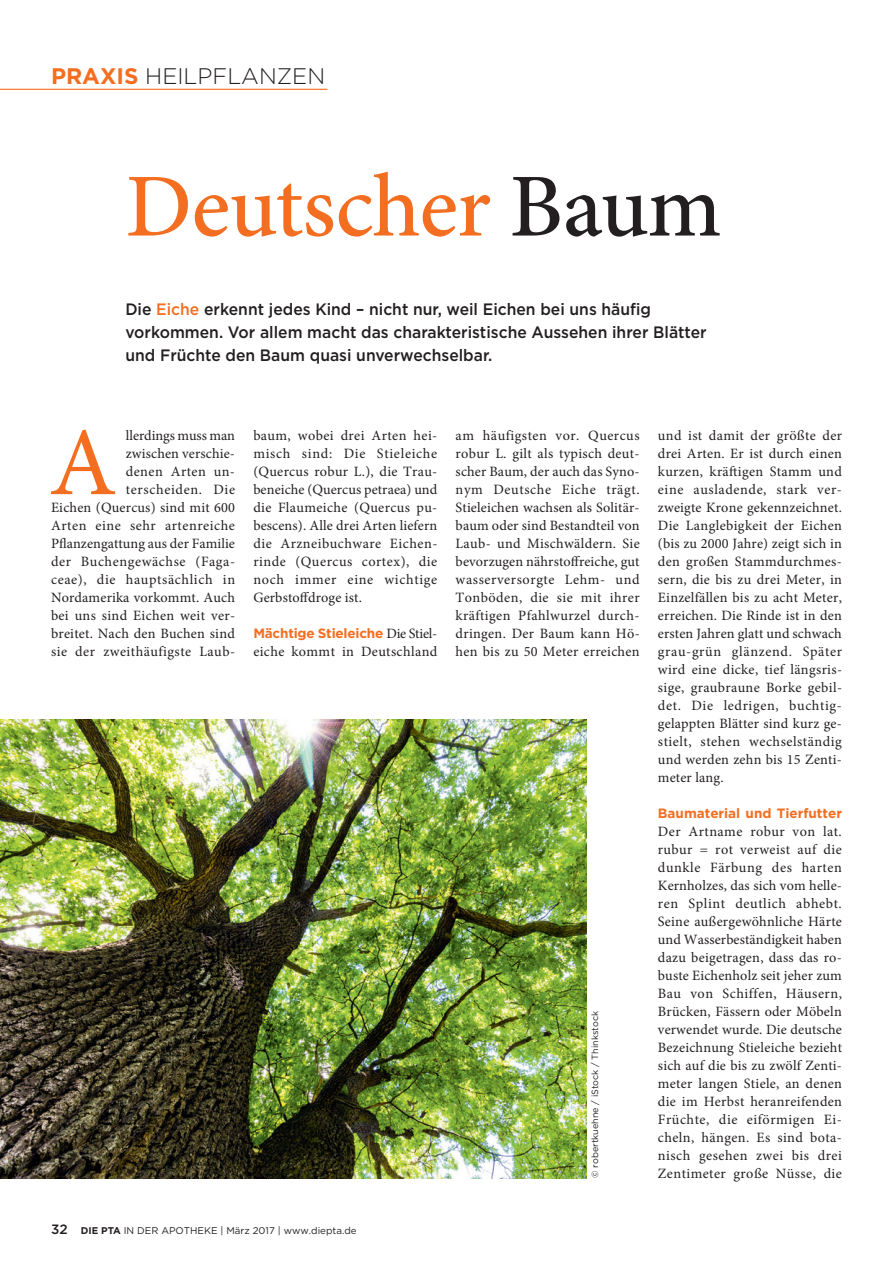
<style>
.page{position:relative;width:893px;height:1263px;background:#fff}
.page>*{position:absolute;margin:0;border:0;box-sizing:border-box;transform-origin:0 0}
.t1{font:97.2px "Minion Pro";color:#f36e21}
.t2{font:500 90px "Minion Pro";letter-spacing:-.01em;color:#f36e21}
.t3{font:300 22.5px "Gotham";color:#231f20}
.t4{font:500 16.5px/23.2px "Gotham";color:#231f20;scale:.95 1}
.t5{font:14.25px/18px "Minion Pro";letter-spacing:.025em;color:#231f20;text-align:justify}
.t6{font:700 13.5px "Gotham";color:#f36e21}
.t7{font:9.75px "Gotham";color:#231f20}
.t8{font:9px "Gotham";color:#231f20}
.s1{font-weight:700;color:#f36e21}
.s2{color:#231f20}
.s3{color:#f36e21}
.s4{font-family:"Minion Pro";font-weight:400;font-size:14.25px;color:#231f20}
.s5{font-weight:500;font-size:13.5px}
.s6{font-weight:700}
</style>
<div class="page">
<img style="left:0;top:719px;width:587px;height:459px">
<hr style="left:0;top:89px;width:327px;height:1px;background:#f36e21">
<h3 class="t3" style="left:51px;top:62px;width:276px"><span class="s1">PRAXIS</span> HEILPFLANZEN</h3>
<h2 class="t2" style="left:125px;top:146px;width:598px">Deutscher <span class="s2">Baum</span></h2>
<p class="t4" style="left:125px;top:297px;width:613px">Die <span class="s3">Eiche</span> erkennt jedes Kind – nicht nur, weil Eichen bei uns häufig vorkommen. Vor allem macht das charakteristische Aussehen ihrer Blätter und Früchte den Baum quasi unverwechselbar.</p>
<h1 class="t1" style="left:49px;top:398px;width:69px">A</h1>
<p class="t5" style="left:51px;top:427px;width:186px;text-align:right">llerdings muss man<br>zwischen verschie-<br>denen Arten un&shy;terscheiden. Die<br>Eichen (Quercus) sind mit 600<br>Arten eine sehr artenreiche<br>Pflanzengattung aus der Familie der Buchengewächse (Faga&shy;ceae), die hauptsächlich in<br>Nordamerika vorkommt. Auch bei uns sind Eichen weit ver&shy;breitet. Nach den Buchen sind sie der zweithäufigste Laub-</p>
<p class="t5" style="left:253px;top:427px;width:186px">baum, wobei drei Arten hei&shy;misch sind: Die Stieleiche (Quercus robur L.), die Trau&shy;beneiche (Quercus petraea) und die Flaumeiche (Quercus pu&shy;bescens). Alle drei Arten liefern die Arzneibuchware Eichen&shy;rinde (Quercus cortex), die noch immer eine wichtige Gerbstoffdroge ist.</p>
<p class="t6" style="left:253px;top:624px;width:186px">Mächtige Stieleiche <span class="s4">Die Stiel-</span></p>
<p class="t5" style="left:253px;top:643px;width:186px">eiche kommt in Deutschland</p>
<p class="t7" style="left:51px;top:1224px;width:307px"><span class="s5">32</span> <span class="s6">DIE PTA</span> IN DER APOTHEKE | März 2017 | www.diepta.de</p>
<p class="t5" style="left:456px;top:427px;width:186px">am häufigsten vor. Quercus robur L. gilt als typisch deut&shy;scher Baum, der auch das Syno&shy;nym Deutsche Eiche trägt.<br>Stieleichen wachsen als Solitär&shy;baum oder sind Bestandteil von Laub- und Mischwäldern. Sie bevorzugen nährstoffreiche, gut wasserversorgte Lehm- und Tonböden, die sie mit ihrer kräftigen Pfahlwurzel durch&shy;dringen. Der Baum kann Hö&shy;hen bis zu 50 Meter erreichen</p>
<p class="t5" style="left:658px;top:427px;width:186px">und ist damit der größte der drei Arten. Er ist durch einen kurzen, kräftigen Stamm und eine ausladende, stark ver&shy;zweigte Krone gekennzeichnet.<br>Die Langlebigkeit der Eichen (bis zu 2000 Jahre) zeigt sich in den großen Stammdurchmes&shy;sern, die bis zu drei Meter, in Einzelfällen bis zu acht Meter, erreichen. Die Rinde ist in den ersten Jahren glatt und schwach grau-grün glänzend. Später wird eine dicke, tief längsris&shy;sige, graubraune Borke gebil&shy;det. Die ledrigen, buchtig&shy;gelappten Blätter sind kurz ge&shy;stielt, stehen wechselständig und werden zehn bis 15 Zenti&shy;meter lang.</p>
<p class="t6" style="left:658px;top:804px;width:186px">Baumaterial und Tierfutter</p>
<p class="t5" style="left:658px;top:823px;width:186px">Der Artname robur von lat. rubur = rot verweist auf die dunkle Färbung des harten Kernholzes, das sich vom helle&shy;ren Splint deutlich abhebt.<br>Seine außergewöhnliche Härte und Wasserbeständigkeit haben dazu beigetragen, dass das ro&shy;buste Eichenholz seit jeher zum Bau von Schiffen, Häusern, Brücken, Fässern oder Möbeln verwendet wurde. Die deutsche Bezeichnung Stieleiche bezieht sich auf die bis zu zwölf Zenti&shy;meter langen Stiele, an denen die im Herbst heranreifenden Früchte, die eiförmigen Ei&shy;cheln, hängen. Es sind bota&shy;nisch gesehen zwei bis drei Zentimeter große Nüsse, die</p>
<p class="t8" style="left:589px;top:1178px;width:169px;rotate:-90deg">© robertkuehne / iStock / Thinkstock</p>
</div>
